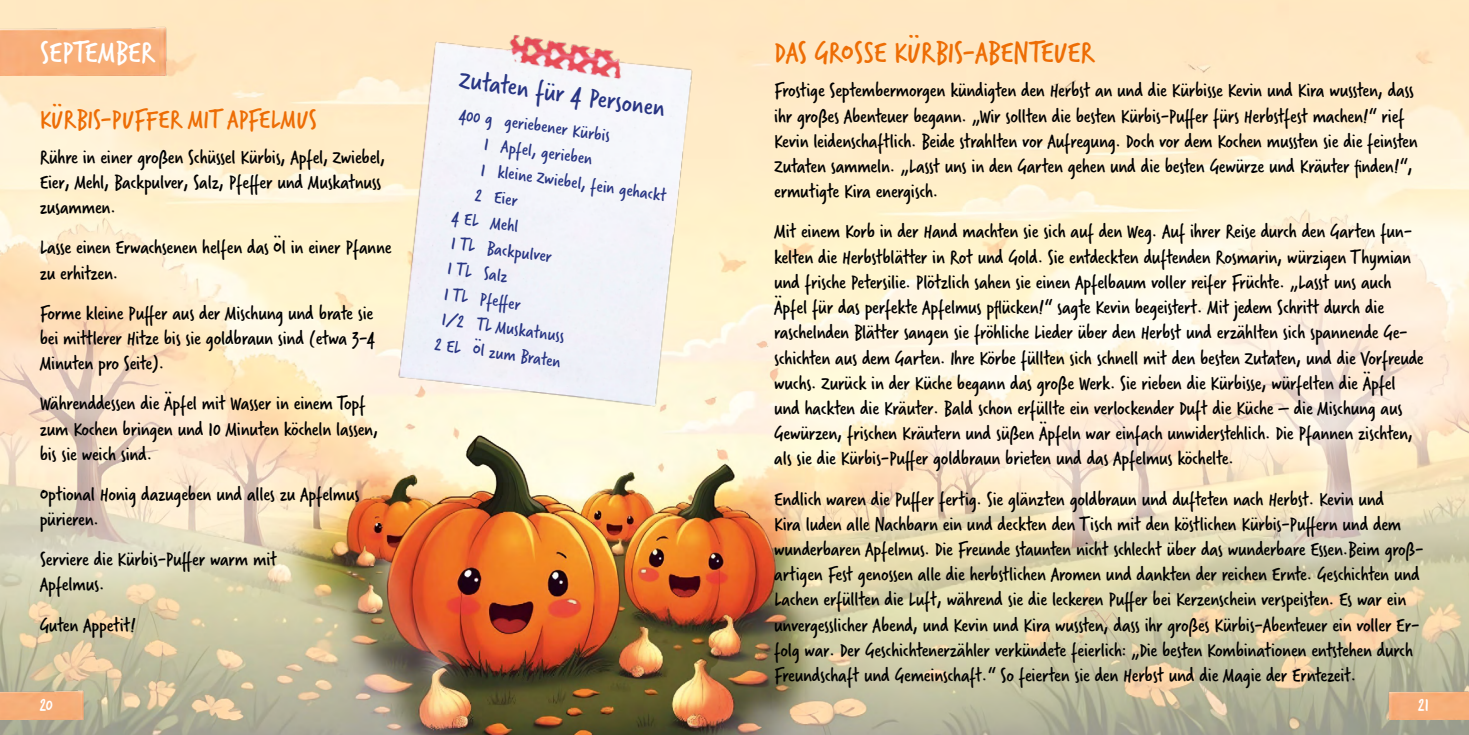
<style>
.page{position:relative;width:1469px;height:735px;background:#fff}
.page>*{position:absolute;margin:0;border:0;box-sizing:border-box;transform-origin:0 0}
.Titel_18pt_orange{font:31.5px "Verveine";color:#ed6d05}
.Fließtext_11pt{font:31.5px "Verveine";color:#fff}
.Fließtext_11pt-2{font:28px "Verveine";color:#ed6d05}
.Fließtext_11pt-3{font:28px "Verveine";color:#283583}
.Fließtext_11pt-4{font:21px/25.2px "Verveine";letter-spacing:-.01em;color:#000}
.Fließtext_11pt-5{font:19.25px "Verveine";color:#283583}
.Fließtext_11pt-6{font:19.25px "Verveine";color:#fff}
</style>
<div class="page">
<img style="left:0;top:0;width:1468px;height:734px">
<img style="left:1385px;top:688px;width:83px;height:31px">
<img style="left:0;top:23px;width:170px;height:53px">
<img style="left:0;top:688px;width:85px;height:31px">
<img style="left:384px;top:25px;width:323px;height:392px">
<p class="Fließtext_11pt" style="left:40px;top:30px;width:117px">SEPTEMBER</p>
<p class="Fließtext_11pt-2" style="left:40px;top:99px;width:279px">KÜRBIS-PUFFER MIT APFELMUS</p>
<p class="Fließtext_11pt-4" style="left:40px;top:144px;width:347px">Rühre in einer großen Schüssel Kürbis, Apfel, Zwiebel,<br>Eier, Mehl, Backpulver, Salz, Pfeffer und Muskatnuss zusammen.</p>
<p class="Fließtext_11pt-4" style="left:40px;top:235px;width:353px">Lasse einen Erwachsenen helfen das Öl in einer Pfanne zu erhitzen.</p>
<p class="Fließtext_11pt-4" style="left:40px;top:300px;width:337px;text-align:justify">Forme kleine Puffer aus der Mischung und brate sie bei mittlerer Hitze bis sie goldbraun sind (etwa 3-4<br>Minuten pro Seite).</p>
<p class="Fließtext_11pt-4" style="left:40px;top:391px;width:340px">Währenddessen die Äpfel mit Wasser in einem Topf zum Kochen bringen und 10 Minuten köcheln lassen, bis sie weich sind.</p>
<p class="Fließtext_11pt-4" style="left:40px;top:481px;width:321px">Optional Honig dazugeben und alles zu Apfelmus pürieren.</p>
<p class="Fließtext_11pt-4" style="left:40px;top:546px;width:239px">Serviere die Kürbis-Puffer warm mit<br>Apfelmus.</p>
<p class="Fließtext_11pt-4" style="left:40px;top:612px;width:98px">Guten Appetit!</p>
<p class="Fließtext_11pt-3" style="left:462px;top:60px;width:209px;rotate:8deg">Zutaten für 4 Personen</p>
<p class="Fließtext_11pt-5" style="left:461px;top:101px;width:154px;rotate:8deg">400 g geriebener Kürbis</p>
<p class="Fließtext_11pt-5" style="left:486px;top:130px;width:110px;rotate:8deg">1 Apfel, gerieben</p>
<p class="Fließtext_11pt-5" style="left:483px;top:156px;width:189px;rotate:8deg">1 kleine Zwiebel, fein gehackt</p>
<p class="Fließtext_11pt-5" style="left:477px;top:181px;width:44px;rotate:8deg">2 Eier</p>
<p class="Fließtext_11pt-5" style="left:454px;top:203px;width:69px;rotate:8deg">4 EL Mehl</p>
<p class="Fließtext_11pt-5" style="left:453px;top:229px;width:103px;rotate:8deg">1 TL Backpulver</p>
<p class="Fließtext_11pt-5" style="left:450px;top:254px;width:62px;rotate:8deg">1 TL Salz</p>
<p class="Fließtext_11pt-5" style="left:446px;top:280px;width:79px;rotate:8deg">1 TL Pfeff er</p>
<p class="Fließtext_11pt-5" style="left:444px;top:305px;width:125px;rotate:8deg">1/2 TL Muskatnuss</p>
<p class="Fließtext_11pt-5" style="left:437px;top:330px;width:128px;rotate:8deg">2 EL Öl zum Braten</p>
<p class="Titel_18pt_orange" style="left:774px;top:30px;width:322px">DAS GROSSE KÜRBIS-ABENTEUER</p>
<p class="Fließtext_11pt-4" style="left:774px;top:78px;width:645px">Frostige Septembermorgen kündigten den Herbst an und die Kürbisse Kevin und Kira wussten, dass ihr großes Abenteuer begann. „Wir sollten die besten Kürbis-Puffer fürs Herbstfest machen!“ rief Kevin leidenschaftlich. Beide strahlten vor Aufregung. Doch vor dem Kochen mussten sie die feinsten Zutaten sammeln. „Lasst uns in den Garten gehen und die besten Gewürze und Kräuter finden!“, ermutigte Kira energisch.</p>
<p class="Fließtext_11pt-4" style="left:774px;top:219px;width:651px">Mit einem Korb in der Hand machten sie sich auf den Weg. Auf ihrer Reise durch den Garten fun&shy;kelten die Herbstblätter in Rot und Gold. Sie entdeckten duftenden Rosmarin, würzigen Thymian und frische Petersilie. Plötzlich sahen sie einen Apfelbaum voller reifer Früchte. „Lasst uns auch Äpfel für das perfekte Apfelmus pflücken!“ sagte Kevin begeistert. Mit jedem Schritt durch die raschelnden Blätter sangen sie fröhliche Lieder über den Herbst und erzählten sich spannende Ge&shy;schichten aus dem Garten. Ihre Körbe füllten sich schnell mit den besten Zutaten, und die Vorfreude wuchs. Zurück in der Küche begann das große Werk. Sie rieben die Kürbisse, würfelten die Äpfel und hackten die Kräuter. Bald schon erfüllte ein verlockender Duft die Küche – die Mischung aus Gewürzen, frischen Kräutern und süßen Äpfeln war einfach unwiderstehlich. Die Pfannen zischten, als sie die Kürbis-Puffer goldbraun brieten und das Apfelmus köchelte.</p>
<p class="Fließtext_11pt-4" style="left:774px;top:486px;width:651px">Endlich waren die Puffer fertig. Sie glänzten goldbraun und dufteten nach Herbst. Kevin und<br>Kira luden alle Nachbarn ein und deckten den Tisch mit den köstlichen Kürbis-Puffern und dem wunderbaren Apfelmus. Die Freunde staunten nicht schlecht über das wunderbare Essen.Beim groß&shy;artigen Fest genossen alle die herbstlichen Aromen und dankten der reichen Ernte. Geschichten und Lachen erfüllten die Luft, während sie die leckeren Puffer bei Kerzenschein verspeisten. Es war ein unvergesslicher Abend, und Kevin und Kira wussten, dass ihr großes Kürbis-Abenteuer ein voller Er&shy;folg war. Der Geschichtenerzähler verkündete feierlich: „Die besten Kombinationen entstehen durch Freundschaft und Gemeinschaft.“ So feierten sie den Herbst und die Magie der Erntezeit.</p>
<p class="Fließtext_11pt-6" style="left:40px;top:690px;width:15px">20</p>
<p class="Fließtext_11pt-6" style="left:1417px;top:690px;width:13px">21</p>
</div>
